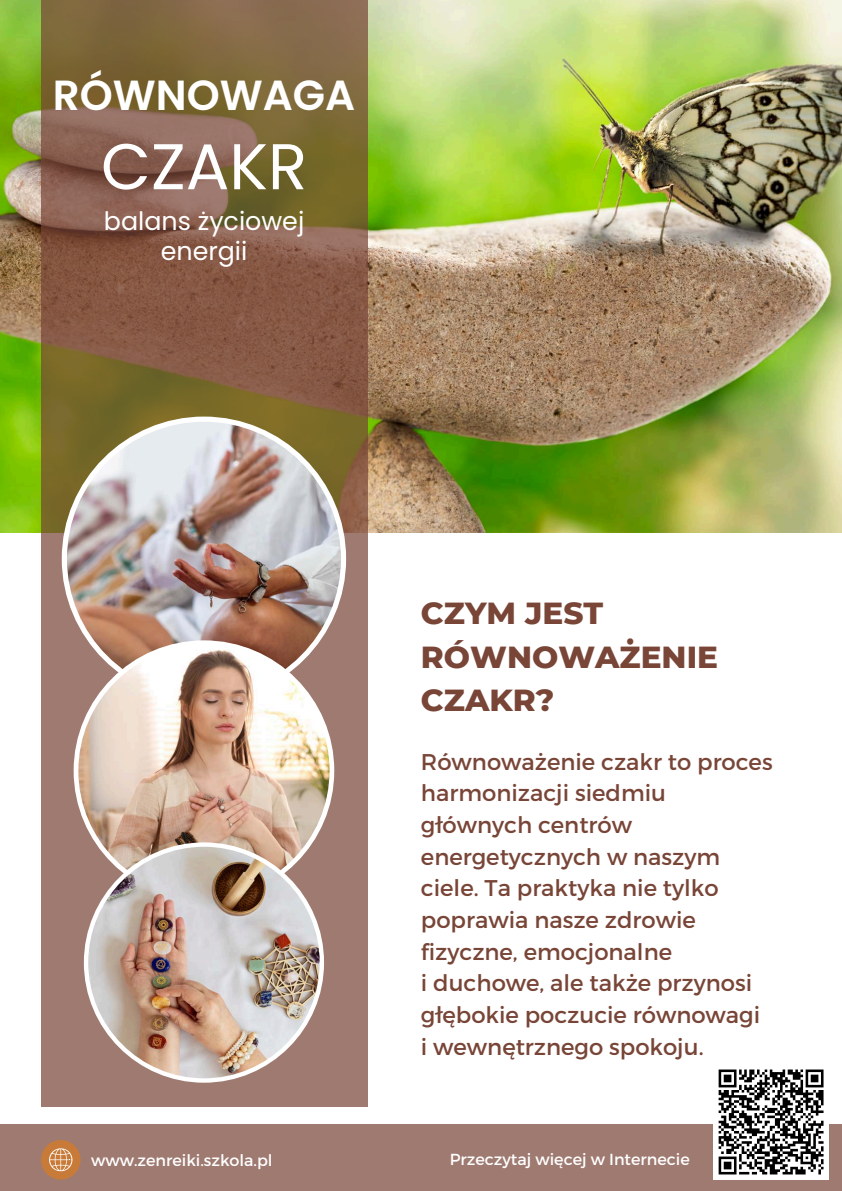
<style>
.page{position:relative;width:842px;height:1191px;background:#fff}
.page>*{position:absolute;margin:0;border:0;box-sizing:border-box;transform-origin:0 0}
.t1{font:64.6px "Poppins";color:#fff}
.t2{font:600 42.1px "Poppins";color:#fff}
.t3{font:800 31.1px/43.5px "Montserrat";color:#784537}
.t4{font:25.4px/30px "Poppins";color:#fff;text-align:center}
.t5{font:22.7px/31.7px "Montserrat";color:#784537}
.t6{font:16px "Montserrat";color:#fff}
</style>
<div class="page">
<img style="left:0;top:0;width:842px;height:533px">
<svg style="left:41px;top:0;width:326px;height:1106px;background:#88674b"></svg>
<img style="left:62px;top:416px;width:284px;height:285px">
<img style="left:74px;top:640px;width:260px;height:261px">
<img style="left:84px;top:842px;width:240px;height:240px">
<div style="left:0;top:1124px;width:842px;height:66px;background:#9f7a71"></div>
<div style="left:41px;top:1139px;width:40px;height:40px;background:#c87a38;border-radius:50%"></div>
<svg style="left:49px;top:1148px;width:23px;height:22px"></svg>
<div style="left:713px;top:1064px;width:116px;height:115px;background:#fff"></div>
<svg style="left:718px;top:1069px;width:106px;height:106px"></svg>
<p class="t2" style="left:53px;top:65px;width:304px">RÓWNOWAGA</p>
<p class="t1" style="left:101px;top:121px;width:208px">CZAKR</p>
<p class="t4" style="left:104px;top:206px;width:202px">balans życiowej energii</p>
<p class="t3" style="left:421px;top:591px;width:299px">CZYM JEST<br>RÓWNOWAŻENIE<br>CZAKR?</p>
<p class="t5" style="left:421px;top:744px;width:353px">Równoważenie czakr to proces harmonizacji siedmiu głównych centrów energetycznych w naszym ciele. Ta praktyka nie tylko poprawia nasze zdrowie fizyczne, emocjonalne<br>i duchowe, ale także przynosi głębokie poczucie równowagi</p>
<p class="t5" style="left:421px;top:1029px;width:284px">i wewnętrznego spokoju.</p>
<p class="t6" style="left:91px;top:1149px;width:183px">www.zenreiki.szkola.pl</p>
<h5 class="t6" style="left:450px;top:1148px;width:241px">Przeczytaj więcej w Internecie</h5>
</div>
